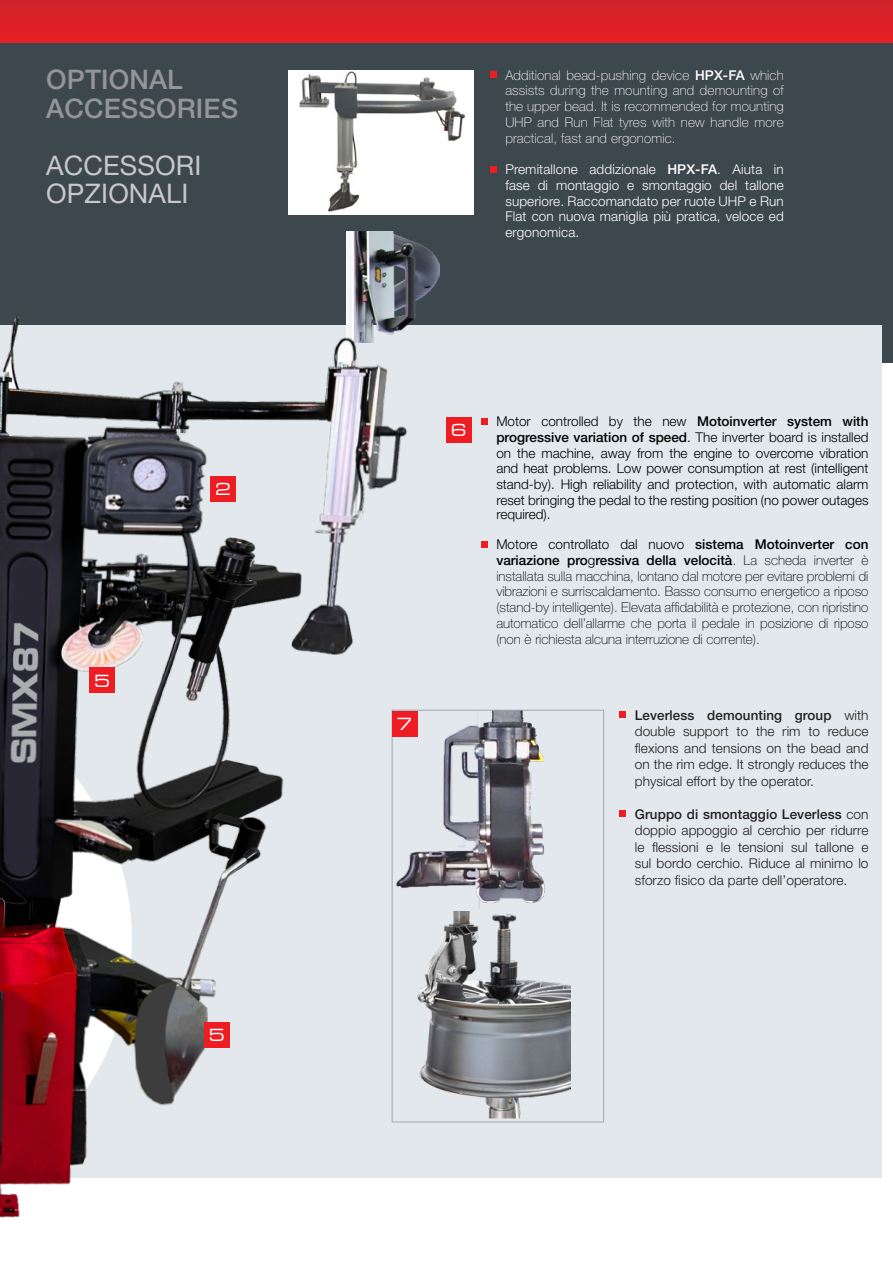
<style>
.page{position:relative;width:893px;height:1263px;background:#fff}
.page>*{position:absolute;margin:0;border:0;box-sizing:border-box;transform-origin:0 0}
.t1{font:500 27px "Helvetica Neue LT Std";letter-spacing:.005em;color:#939598}
.t2{font:27px "Helvetica Neue LT Std";letter-spacing:.005em;color:#c7c8ca}
.t3{font:18.3px "Microgramma D Medi Exte";color:#fff}
.t4{font:100 13.5px/15.8px "Helvetica Neue LT Std";color:#000;text-align:justify}
.t5{font:300 13.5px/15.8px "Helvetica Neue LT Std";color:#000;text-align:justify}
.t6{font:300 13.5px/16.5px "Helvetica Neue LT Std";letter-spacing:.005em;color:#231f20;text-align:justify}
.t7{font:100 13.5px/15.8px "Helvetica Neue LT Std";letter-spacing:.01em;color:#fff;text-align:justify}
.t8{font:300 13.5px/15.8px "Helvetica Neue LT Std";letter-spacing:.01em;color:#fff;text-align:justify}
.s1{font-weight:500}
.s2{font-weight:300}
</style>
<div class="page">
<div style="left:0;top:42px;width:893px;height:321px;background:#3d474e"></div>
<div style="left:0;top:0;width:893px;height:42px;background:#d92128"></div>
<div style="left:0;top:325px;width:881px;height:853px;background:#e2e8eb"></div>
<img style="left:415px;top:70px;width:58px;height:144px">
<img style="left:415px;top:712px;width:130px;height:196px">
<div style="left:392px;top:711px;width:25px;height:25px;background:#ee1d23"></div>
<div style="left:446px;top:418px;width:26px;height:25px;background:#ee1d23"></div>
<img style="left:415px;top:242px;width:24px;height:76px">
<img style="left:415px;top:912px;width:155px;height:210px">
<img style="left:0;top:36px;width:415px;height:1182px">
<div style="left:210px;top:476px;width:26px;height:26px;background:#ee1d23"></div>
<div style="left:204px;top:1022px;width:25px;height:25px;background:#ee1d23"></div>
<div style="left:89px;top:668px;width:26px;height:25px;background:#ee1d23"></div>
<div style="left:481px;top:418px;width:7px;height:7px;background:#ee1d23"></div>
<div style="left:481px;top:541px;width:7px;height:7px;background:#ee1d23"></div>
<div style="left:490px;top:72px;width:7px;height:6px;background:#ee1d23"></div>
<div style="left:490px;top:166px;width:7px;height:7px;background:#ee1d23"></div>
<svg style="left:620px;top:712px;width:6px;height:6px"></svg>
<svg style="left:620px;top:811px;width:6px;height:6px"></svg>
<p class="t1" style="left:46px;top:63px;width:138px">OPTIONAL</p>
<p class="t1" style="left:46px;top:92px;width:193px">ACCESSORIES</p>
<p class="t2" style="left:46px;top:149px;width:157px">ACCESSORI</p>
<p class="t2" style="left:46px;top:177px;width:144px">OPZIONALI</p>
<p class="t3" style="left:95px;top:669px;width:17px">5</p>
<p class="t3" style="left:216px;top:477px;width:17px">2</p>
<p class="t3" style="left:209px;top:1023px;width:17px">5</p>
<p class="t7" style="left:505px;top:67px;width:280px">Additional bead-pushing device <span class="s1">HPX-FA</span> which assists during the mounting and demounting of the upper bead. It is recommended for mounting UHP and Run Flat tyres with new handle more practical, fast and ergonomic.</p>
<p class="t8" style="left:505px;top:161px;width:280px">Premitallone addizionale <span class="s1">HPX-FA</span>. Aiuta in fase di montaggio e smontaggio del tallone superiore. Raccomandato per ruote UHP e Run Flat con nuova maniglia più pratica, veloce ed ergonomica.</p>
<p class="t3" style="left:397px;top:712px;width:17px">7</p>
<p class="t3" style="left:451px;top:419px;width:17px">6</p>
<p class="t5" style="left:496px;top:413px;width:374px">Motor controlled by the new <span class="s1">Motoinverter system with progressive variation of speed</span>. The inverter board is installed on the machine, away from the engine to overcome vibration and heat problems. Low power consumption at rest (intelligent stand-by). High reliability and protection, with automatic alarm reset bringing the pedal to the resting position (no power outages</p>
<p class="t5" style="left:496px;top:506px;width:56px">required).</p>
<p class="t4" style="left:496px;top:536px;width:374px"><span class="s2">Motore controllato dal nuovo</span> <span class="s1">sistema Motoinverter con variazione pro</span><span class="s2">g</span><span class="s1">ressiva della velocità</span>. La scheda inverter è installata sulla macchina, lontano dal motore per evitare problemi di vibrazioni e surriscaldamento. Basso consumo energetico a riposo (stand-by intelligente). Elevata affidabilità e protezione, con ripristino automatico dell’allarme che porta il pedale in posizione di riposo (non è richiesta alcuna interruzione di corrente).</p>
<p class="t6" style="left:635px;top:706px;width:235px"><span class="s1">Leverless demounting group</span> with double support to the rim to reduce flexions and tensions on the bead and on the rim edge. It strongly reduces the physical effort by the operator.</p>
<p class="t6" style="left:635px;top:805px;width:235px"><span class="s1">Gruppo di smontaggio Leverless</span> con doppio appoggio al cerchio per ridurre le flessioni e le tensioni sul tallone e sul bordo cerchio. Riduce al minimo lo sforzo fisico da parte dell’operatore.</p>
</div>
